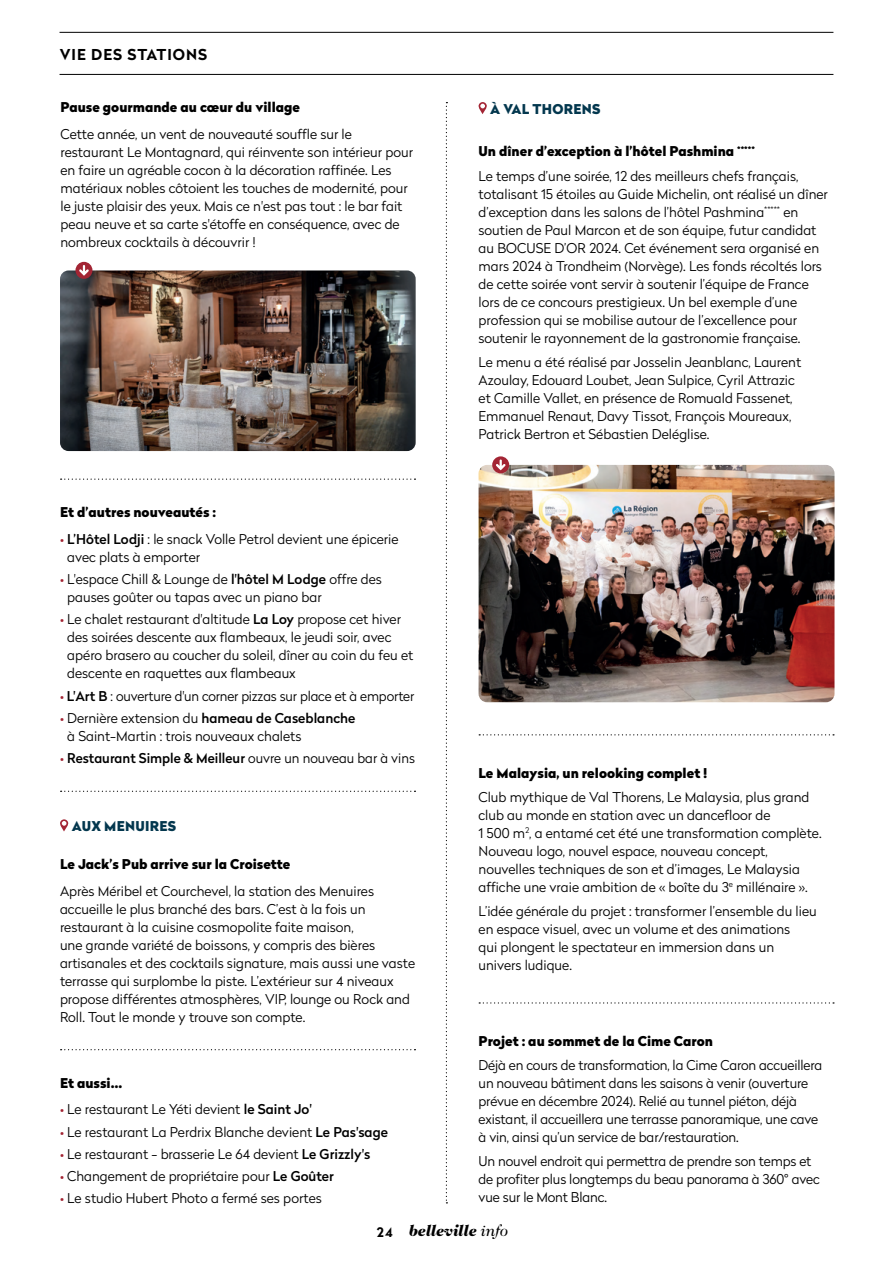
<style>
.page{position:relative;width:893px;height:1263px;background:#fff}
.page>*{position:absolute;margin:0;border:0;box-sizing:border-box;transform-origin:0 0}
.t1{font:italic 900 15.75px "Caslon 224 Std";color:#000}
.t2{font:700 15px "Radikal";letter-spacing:.07em;color:#000}
.t3{font:300 13.5px/18px "Radikal";color:#000}
.t4{font:900 13.5px "Radikal";color:#000}
.t5{font:500 13.5px "Radikal";color:#000}
.t6{font:900 13.5px "Radikal";letter-spacing:.02em;color:#03374e}
.s1{color:#a32534}
.s2{font-weight:500}
.s3{font-weight:300;color:#a32534}
.s4{font-weight:300}
.s5{font-weight:900}
.s6{font-family:"Radikal";font-weight:700;font-style:normal;font-size:13.2px}
.s7{font-weight:400}
</style>
<div class="page">
<hr style="left:60px;top:74px;width:773px;height:1px;background:#000">
<hr style="left:60px;top:32px;width:773px;height:1px;background:#000">
<svg style="left:479px;top:734px;width:355px;height:1px"></svg>
<svg style="left:61px;top:1049px;width:354px;height:1px"></svg>
<svg style="left:61px;top:791px;width:354px;height:1px"></svg>
<svg style="left:61px;top:478px;width:354px;height:2px"></svg>
<svg style="left:446px;top:102px;width:1px;height:1101px"></svg>
<svg style="left:479px;top:1002px;width:355px;height:1px"></svg>
<svg style="left:60px;top:819px;width:8px;height:12px"></svg>
<img style="left:60px;top:270px;width:356px;height:181px">
<div style="left:75px;top:262px;width:17px;height:17px;background:#a32534;border-radius:50%"></div>
<svg style="left:79px;top:265px;width:10px;height:11px"></svg>
<img style="left:479px;top:465px;width:355px;height:237px">
<div style="left:492px;top:456px;width:17px;height:17px;background:#a32534;border-radius:50%"></div>
<svg style="left:496px;top:459px;width:10px;height:11px"></svg>
<svg style="left:479px;top:102px;width:8px;height:12px"></svg>
<p class="t2" style="left:60px;top:43px;width:149px">VIE DES STATIONS</p>
<p class="t4" style="left:61px;top:97px;width:241px">Pause gourmande au cœur du village</p>
<p class="t3" style="left:61px;top:124px;width:354px">Cette année, un vent de nouveauté souffle sur le restaurant Le Montagnard, qui réinvente son intérieur pour en faire un agréable cocon à la décoration raffinée. Les matériaux nobles côtoient les touches de modernité, pour le juste plaisir des yeux. Mais ce n'est pas tout : le bar fait peau neuve et sa carte s'étoffe en conséquence, avec de nombreux cocktails à découvrir !</p>
<p class="t4" style="left:60px;top:502px;width:158px">Et d’autres nouveautés :</p>
<p class="t3" style="left:67px;top:529px;width:333px;text-indent:-7px"><span class="s1">•</span> <span class="s2">L’Hôtel Lodji</span> : le snack Volle Petrol devient une épicerie avec plats à emporter</p>
<p class="t3" style="left:67px;top:570px;width:316px;text-indent:-7px"><span class="s1">•</span> L'espace Chill &amp; Lounge de <span class="s2">l'hôtel M Lodge</span> offre des pauses goûter ou tapas avec un piano bar</p>
<p class="t3" style="left:67px;top:610px;width:348px;text-indent:-7px"><span class="s1">•</span> Le chalet restaurant d'altitude <span class="s2">La Loy</span> propose cet hiver des soirées descente aux flambeaux, le jeudi soir, avec apéro brasero au coucher du soleil, dîner au coin du feu et descente en raquettes aux flambeaux</p>
<p class="t3" style="left:60px;top:686px;width:356px"><span class="s1">•</span> <span class="s2">L'Art B</span> : ouverture d'un corner pizzas sur place et à emporter</p>
<p class="t3" style="left:67px;top:709px;width:290px;text-indent:-7px"><span class="s1">•</span> Dernière extension du <span class="s2">hameau de Caseblanche </span>à Saint-Martin : trois nouveaux chalets</p>
<p class="t5" style="left:60px;top:748px;width:356px"><span class="s3">•</span> Restaurant Simple &amp; Meilleur <span class="s4">ouvre un nouveau bar à vins</span></p>
<p class="t6" style="left:72px;top:816px;width:106px">AUX MENUIRES</p>
<p class="t4" style="left:60px;top:854px;width:232px">Le Jack’s Pub arrive sur la Croisette</p>
<p class="t3" style="left:60px;top:881px;width:357px">Après Méribel et Courchevel, la station des Menuires accueille le plus branché des bars. C’est à la fois un restaurant à la cuisine cosmopolite faite maison,<br>une grande variété de boissons, y compris des bières artisanales et des cocktails signature, mais aussi une vaste terrasse qui surplombe la piste. L’extérieur sur 4 niveaux propose différentes atmosphères, VIP, lounge ou Rock and Roll. Tout le monde y trouve son compte.</p>
<p class="t4" style="left:60px;top:1073px;width:64px">Et aussi…</p>
<p class="t3" style="left:60px;top:1100px;width:253px"><span class="s1">•</span> Le restaurant Le Yéti devient <span class="s2">le Saint Jo'</span></p>
<p class="t3" style="left:60px;top:1122px;width:330px"><span class="s1">•</span> Le restaurant La Perdrix Blanche devient <span class="s2">Le Pas'sage</span></p>
<p class="t3" style="left:60px;top:1144px;width:312px"><span class="s1">•</span> Le restaurant - brasserie Le 64 devient <span class="s2">Le Grizzly's</span></p>
<p class="t3" style="left:60px;top:1167px;width:275px"><span class="s1">•</span> Changement de propriétaire pour <span class="s2">Le Goûter</span></p>
<p class="t3" style="left:60px;top:1189px;width:263px"><span class="s1">•</span> Le studio Hubert Photo a fermé ses portes</p>
<p class="t6" style="left:490px;top:99px;width:112px">À VAL THORENS</p>
<p class="t3" style="left:479px;top:139px;width:321px;line-height:24.5px"><span class="s5">Un dîner d’exception à l’hôtel Pashmina</span> <sup>*****<br></sup>Le temps d’une soirée, 12 des meilleurs chefs français,</p>
<p class="t3" style="left:479px;top:184px;width:351px">totalisant 15 étoiles au Guide Michelin, ont réalisé un dîner d’exception dans les salons de l’hôtel Pashmina<sup>*****</sup> en soutien de Paul Marcon et de son équipe, futur candidat au BOCUSE D’OR 2024. Cet événement sera organisé en mars 2024 à Trondheim (Norvège). Les fonds récoltés lors de cette soirée vont servir à soutenir l’équipe de France lors de ce concours prestigieux. Un bel exemple d’une profession qui se mobilise autour de l’excellence pour soutenir le rayonnement de la gastronomie française.</p>
<p class="t3" style="left:479px;top:353px;width:324px">Le menu a été réalisé par Josselin Jeanblanc, Laurent Azoulay, Edouard Loubet, Jean Sulpice, Cyril Attrazic et Camille Vallet, en présence de Romuald Fassenet, Emmanuel Renaut, Davy Tissot, François Moureaux, Patrick Bertron et Sébastien Deléglise.</p>
<p class="t4" style="left:479px;top:762px;width:231px">Le Malaysia, un relooking complet !</p>
<p class="t3" style="left:479px;top:788px;width:345px">Club mythique de Val Thorens, Le Malaysia, plus grand club au monde en station avec un dancefloor de<br>1 500 m<sup>2</sup>, a entamé cet été une transformation complète.<br>Nouveau logo, nouvel espace, nouveau concept, nouvelles techniques de son et d’images, Le Malaysia affiche une vraie ambition de « boîte du 3<sup>e</sup> millénaire ».</p>
<p class="t3" style="left:479px;top:902px;width:340px">L’idée générale du projet : transformer l’ensemble du lieu en espace visuel, avec un volume et des animations<br>qui plongent le spectateur en immersion dans un univers ludique.</p>
<p class="t4" style="left:479px;top:1031px;width:236px">Projet : au sommet de la Cime Caron</p>
<p class="t3" style="left:479px;top:1056px;width:345px">Déjà en cours de transformation, la Cime Caron accueillera un nouveau bâtiment dans les saisons à venir (ouverture prévue en décembre 2024). Relié au tunnel piéton, déjà existant, il accueillera une terrasse panoramique, une cave à vin, ainsi qu’un service de bar/restauration.</p>
<p class="t3" style="left:479px;top:1152px;width:343px">Un nouvel endroit qui permettra de prendre son temps et de profiter plus longtemps du beau panorama à 360° avec vue sur le Mont Blanc.</p>
<p class="t1" style="left:377px;top:1221px;width:133px"><span class="s6">24</span> belleville <span class="s7">info</span></p>
</div>
